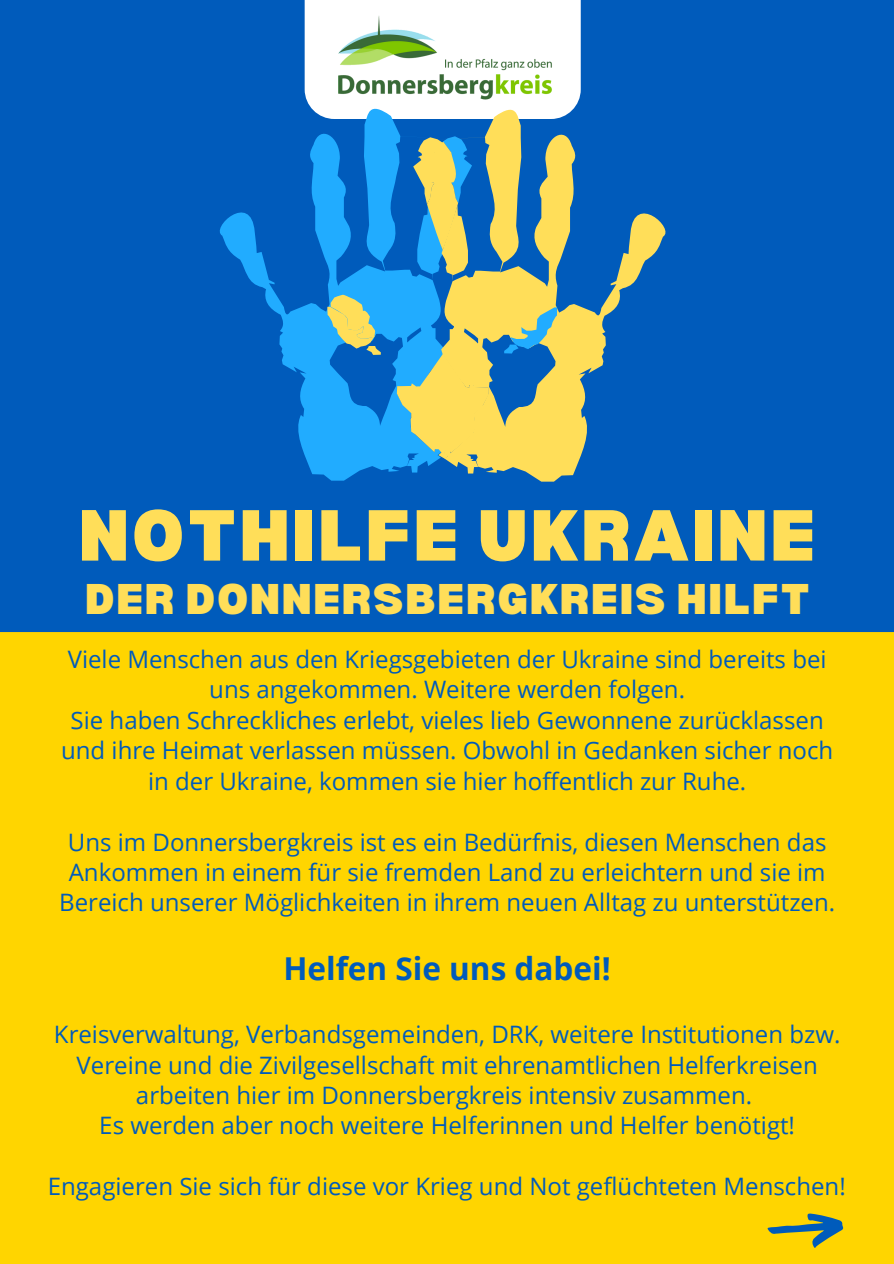
<style>
.page{position:relative;width:894px;height:1264px;background:#fff}
.page>*{position:absolute;margin:0;border:0;box-sizing:border-box;transform-origin:0 0}
.t1{font:900 70.5px "Bernoru";letter-spacing:.035em;color:#ffde59}
.t2{font:900 42px "Bernoru";letter-spacing:.035em;color:#ffde59}
.t3{font:700 31.5px "Open Sans";color:#005bbb}
.t4{font:24px/30.5px "Open Sans";color:#005bbb;text-align:center}
</style>
<div class="page">
<div style="left:0;top:0;width:893px;height:632px;background:#005bbb"></div>
<div style="left:0;top:632px;width:893px;height:631px;background:#ffd500"></div>
<svg style="left:767px;top:1213px;width:76px;height:35px;background:#a8ab3f"></svg>
<svg style="left:304px;top:0;width:276px;height:101px"></svg>
<svg style="left:209px;top:100px;width:204px;height:380px;background:#0b74d0"></svg>
<svg style="left:413px;top:101px;width:262px;height:380px;background:#578a9d"></svg>
<svg style="left:396px;top:354px;width:92px;height:105px;background:#c4cf83"></svg>
<svg style="left:426px;top:142px;width:33px;height:108px;background:#ced27b"></svg>
<svg style="left:504px;top:295px;width:53px;height:58px;background:#abc28d"></svg>
<svg style="left:327px;top:295px;width:53px;height:60px;background:#93ba9c"></svg>
<img style="left:321px;top:0;width:248px;height:117px">
<p class="t1" style="left:79px;top:495px;width:738px">NOTHILFE UKRAINE</p>
<p class="t2" style="left:85px;top:574px;width:726px">DER DONNERSBERGKREIS HILFT</p>
<p class="t4" style="left:68px;top:643px;width:760px">Viele Menschen aus den Kriegsgebieten der Ukraine sind bereits bei uns angekommen. Weitere werden folgen.</p>
<p class="t4" style="left:61px;top:704px;width:773px">Sie haben Schreckliches erlebt, vieles lieb Gewonnene zurücklassen und ihre Heimat verlassen müssen. Obwohl in Gedanken sicher noch in der Ukraine, kommen sie hier hoffentlich zur Ruhe.</p>
<p class="t4" style="left:59px;top:826px;width:777px">Uns im Donnersbergkreis ist es ein Bedürfnis, diesen Menschen das<br>Ankommen in einem für sie fremden Land zu erleichtern und sie im<br>Bereich unserer Möglichkeiten in ihrem neuen Alltag zu unterstützen.</p>
<p class="t3" style="left:283px;top:946px;width:329px">Helfen Sie uns dabei!</p>
<p class="t4" style="left:54px;top:1018px;width:787px">Kreisverwaltung, Verbandsgemeinden, DRK, weitere Institutionen bzw.<br>Vereine und die Zivilgesellschaft mit ehrenamtlichen Helferkreisen arbeiten hier im Donnersbergkreis intensiv zusammen.</p>
<p class="t4" style="left:99px;top:1109px;width:697px">Es werden aber noch weitere Helferinnen und Helfer benötigt!</p>
<p class="t4" style="left:48px;top:1170px;width:799px">Engagieren Sie sich für diese vor Krieg und Not geflüchteten Menschen!</p>
</div>
